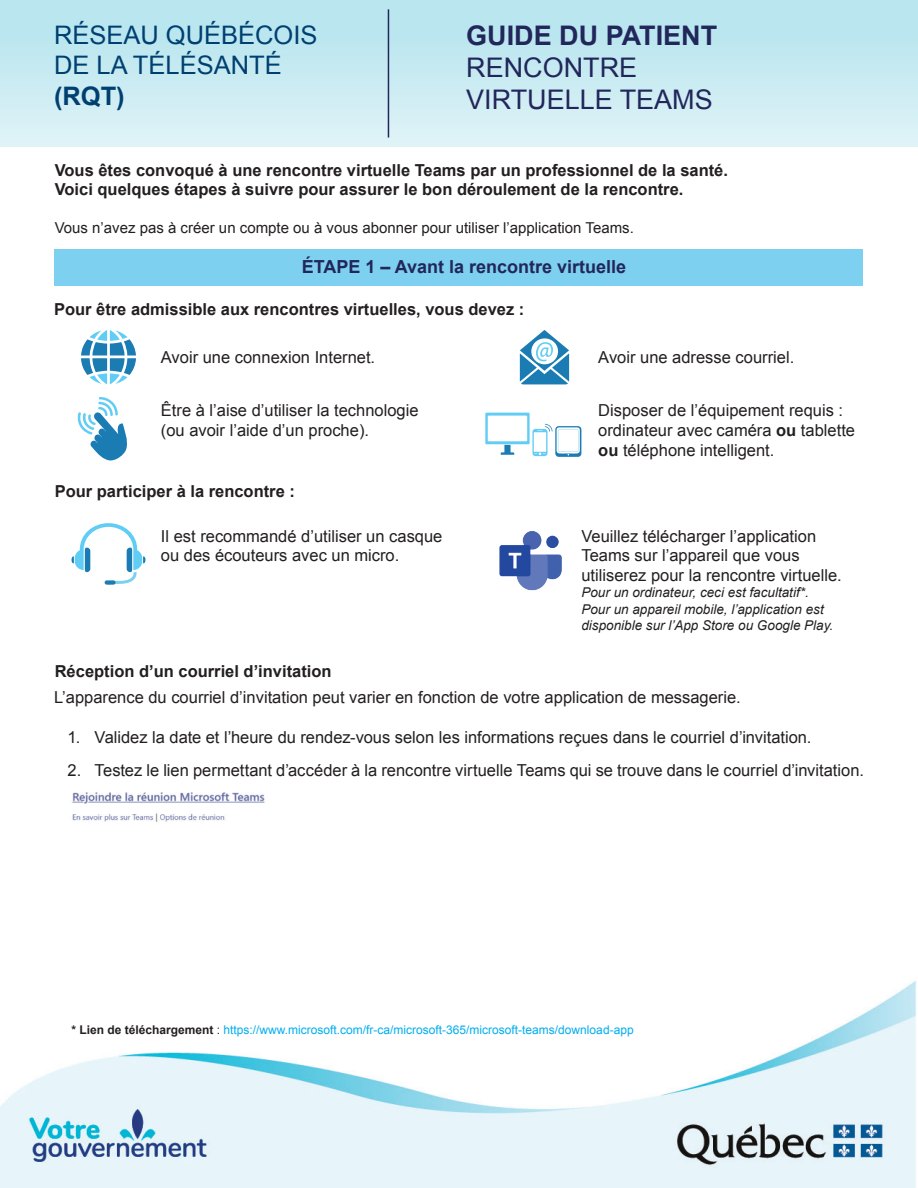
<style>
.page{position:relative;width:918px;height:1188px;background:#fff}
.page>*{position:absolute;margin:0;border:0;box-sizing:border-box;transform-origin:0 0}
.t1{font:27px/32.4px "Arial";color:#22275b}
.t2{font:700 27px "Arial";color:#22275b}
.t3{font:25.5px/30.6px "Arial";color:#004071}
.t4{font:700 25.5px "Arial";color:#004071}
.t5{font:700 18px "Arial";color:#22275b}
.t6{font:16.5px/19.8px "Arial";color:#231f20}
.t7{font:700 16.5px/19.8px "Arial";color:#231f20}
.t8{font:15px "Arial";color:#231f20}
.t9{font:italic 13.5px/16.2px "Arial";color:#231f20}
.t10{font:12px "Arial";color:#00aeef}
.s1{font-weight:700}
.s2{font-weight:700;color:#231f20}
.s3{color:#231f20}
</style>
<div class="page">
<img style="left:0;top:980px;width:916px;height:208px">
<div style="left:55px;top:249px;width:808px;height:36px;background:#7dd0ef"></div>
<div style="left:0;top:0;width:918px;height:147px;background:linear-gradient(to bottom,#b3e3ed,#def3f7)"></div>
<hr style="left:388px;top:9px;width:1px;height:129px;background:#22275b">
<svg style="left:81px;top:330px;width:55px;height:54px"></svg>
<svg style="left:520px;top:330px;width:49px;height:54px"></svg>
<svg style="left:78px;top:397px;width:49px;height:64px"></svg>
<svg style="left:485px;top:413px;width:96px;height:44px"></svg>
<svg style="left:72px;top:523px;width:73px;height:62px"></svg>
<div style="left:105px;top:580px;width:11px;height:5px;background:#1a7cb2;border-radius:2px"></div>
<img style="left:499px;top:531px;width:63px;height:60px">
<img style="left:72px;top:792px;width:193px;height:30px">
<h2 class="t3" style="left:54px;top:20px;width:265px">RÉSEAU QUÉBÉCOIS<br>DE LA TÉLÉSANTÉ</h2>
<h2 class="t4" style="left:54px;top:79px;width:72px">(RQT)</h2>
<h1 class="t2" style="left:466px;top:17px;width:253px">GUIDE DU PATIENT</h1>
<h1 class="t1" style="left:466px;top:52px;width:248px">RENCONTRE<br>VIRTUELLE TEAMS</h1>
<p class="t7" style="left:55px;top:160px;width:675px">Vous êtes convoqué à une rencontre virtuelle Teams par un professionnel de la santé.<br>Voici quelques étapes à suivre pour assurer le bon déroulement de la rencontre.</p>
<p class="t8" style="left:55px;top:218px;width:581px">Vous n’avez pas à créer un compte ou à vous abonner pour utiliser l’application Teams.</p>
<p class="t5" style="left:302px;top:255px;width:326px">ÉTAPE 1 – Avant la rencontre virtuelle</p>
<p class="t7" style="left:54px;top:300px;width:472px">Pour être admissible aux rencontres virtuelles, vous devez :</p>
<p class="t6" style="left:161px;top:347px;width:216px">Avoir une connexion Internet.</p>
<p class="t6" style="left:598px;top:347px;width:197px">Avoir une adresse courriel.</p>
<p class="t6" style="left:161px;top:401px;width:259px">Être à l’aise d’utiliser la technologie (ou avoir l’aide d’un proche).</p>
<p class="t6" style="left:598px;top:401px;width:258px">Disposer de l’équipement requis : ordinateur avec caméra <span class="s1">ou</span> tablette <span class="s1">ou</span> téléphone intelligent.</p>
<p class="t7" style="left:55px;top:482px;width:242px">Pour participer à la rencontre :</p>
<p class="t6" style="left:161px;top:526px;width:283px">Il est recommandé d’utiliser un casque ou des écouteurs avec un micro.</p>
<p class="t7" style="left:55px;top:662px;width:278px">Réception d’un courriel d’invitation</p>
<p class="t6" style="left:581px;top:526px;width:262px">Veuillez télécharger l’application<br>Teams sur l’appareil que vous utiliserez pour la rencontre virtuelle.</p>
<p class="t9" style="left:581px;top:585px;width:253px">Pour un ordinateur, ceci est facultatif*.<br>Pour un appareil mobile, l’application est disponible sur l’App Store ou Google Play.</p>
<p class="t6" style="left:54px;top:688px;width:688px">L’apparence du courriel d’invitation peut varier en fonction de votre application de messagerie.</p>
<p class="t6" style="left:67px;top:727px;width:746px">1. Validez la date et l’heure du rendez-vous selon les informations reçues dans le courriel d’invitation.</p>
<p class="t6" style="left:68px;top:760px;width:798px">2. Testez le lien permettant d’accéder à la rencontre virtuelle Teams qui se trouve dans le courriel d’invitation.</p>
<p class="t10" style="left:72px;top:1022px;width:564px"><span class="s2">* Lien de téléchargement</span> <span class="s3">:</span> https://www.microsoft.com/fr-ca/microsoft-365/microsoft-teams/download-app</p>
</div>
